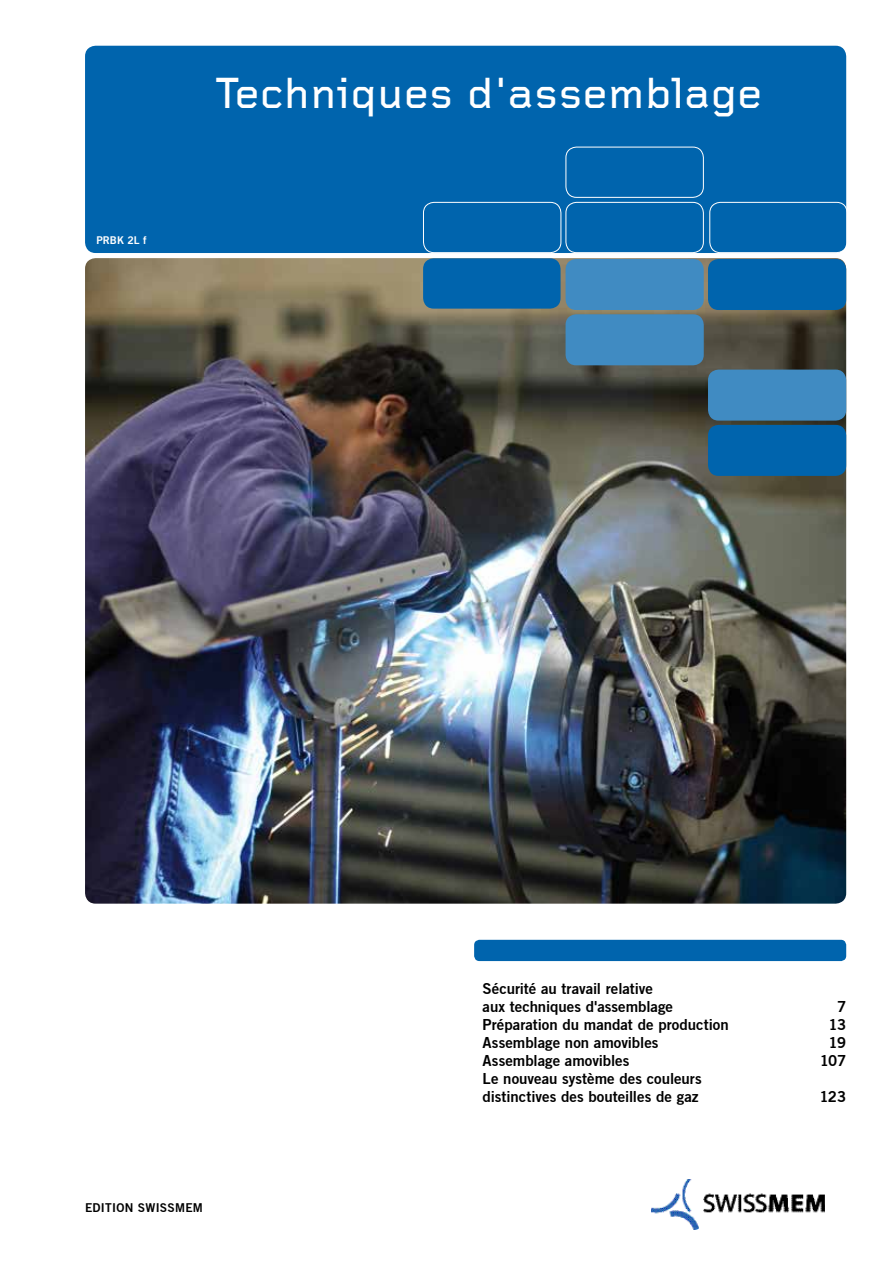
<style>
.page{position:relative;width:893px;height:1263px;background:#fff}
.page>*{position:absolute;margin:0;border:0;box-sizing:border-box;transform-origin:0 0}
.t1{font:500 45px "Foundry Gridnik";letter-spacing:.01em;color:#fff}
.t2{font:15px/18.1px "Trade Gothic Bold Two";color:#000}
.t3{font:12px "Trade Gothic Bold Two";letter-spacing:.02em;color:#000}
.t4{font:10.5px "Trade Gothic Bold Two";letter-spacing:.005em;color:#fff}
</style>
<div class="page">
<img style="left:85px;top:258px;width:761px;height:646px">
<div style="left:85px;top:46px;width:761px;height:207px;background:#0064ad;border-radius:11px"></div>
<div style="left:566px;top:314px;width:138px;height:51px;background:#408bc2;border-radius:11px"></div>
<div style="left:708px;top:259px;width:138px;height:51px;background:#0064ad;border-radius:11px"></div>
<div style="left:709px;top:202px;width:139px;height:51px;border:1px solid #fff;border-radius:11px"></div>
<div style="left:566px;top:202px;width:138px;height:51px;border:1px solid #fff;border-radius:11px"></div>
<div style="left:566px;top:147px;width:138px;height:51px;border:1px solid #fff;border-radius:11px"></div>
<div style="left:708px;top:425px;width:138px;height:51px;background:#0064ad;border-radius:11px"></div>
<div style="left:423px;top:258px;width:138px;height:51px;background:#0064ad;border-radius:11px"></div>
<div style="left:566px;top:259px;width:138px;height:51px;background:#408bc2;border-radius:11px"></div>
<div style="left:423px;top:202px;width:138px;height:51px;border:1px solid #fff;border-radius:11px"></div>
<div style="left:708px;top:370px;width:138px;height:51px;background:#408bc2;border-radius:11px"></div>
<div style="left:474px;top:940px;width:372px;height:21px;background:#0064ad;border-radius:5px"></div>
<img style="left:652px;top:1179px;width:173px;height:51px">
<p class="t4" style="left:96px;top:234px;width:52px">PRBK 2L f</p>
<h1 class="t1" style="left:215px;top:69px;width:549px">Techniques d'assemblage</h1>
<p class="t3" style="left:85px;top:1200px;width:119px">EDITION SWISSMEM</p>
<p class="t2" style="left:483px;top:979px;width:192px">Sécurité au travail relative aux techniques d'assemblage</p>
<p class="t2" style="left:837px;top:997px;width:11px">7</p>
<p class="t2" style="left:483px;top:1015px;width:248px">Préparation du mandat de production</p>
<p class="t2" style="left:828px;top:1015px;width:19px">13</p>
<p class="t2" style="left:483px;top:1033px;width:177px">Assemblage non amovibles</p>
<p class="t2" style="left:828px;top:1033px;width:19px">19</p>
<p class="t2" style="left:483px;top:1052px;width:148px">Assemblage amovibles</p>
<p class="t2" style="left:820px;top:1052px;width:28px">107</p>
<p class="t2" style="left:483px;top:1070px;width:221px">Le nouveau système des couleurs distinctives des bouteilles de gaz</p>
<p class="t2" style="left:819px;top:1088px;width:28px">123</p>
</div>
